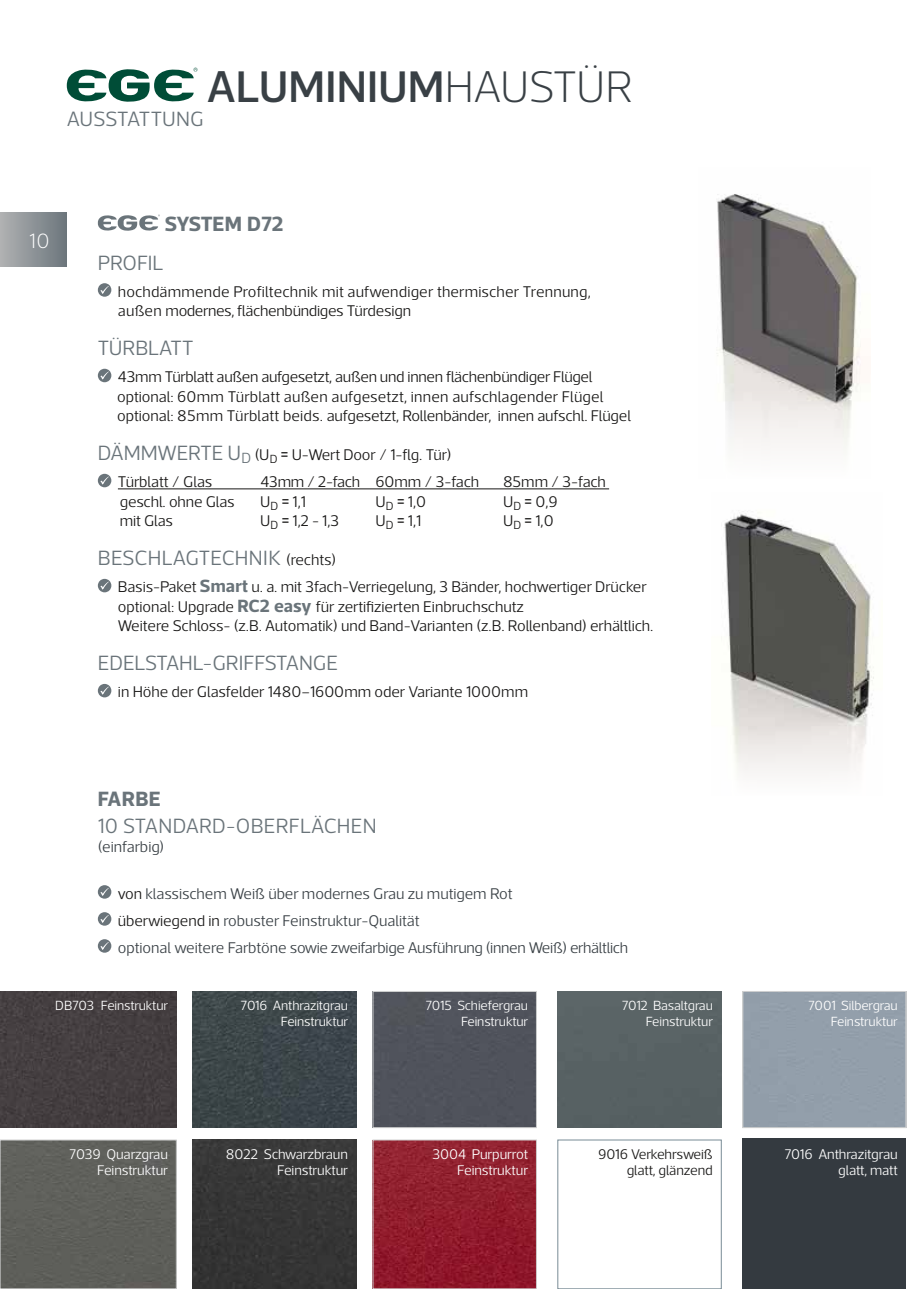
<style>
.page{position:relative;width:919px;height:1289px;background:#fff}
.page>*{position:absolute;margin:0;border:0;box-sizing:border-box;transform-origin:0 0}
.t1{font:500 45px "Acto";color:#394045}
.t2{font:300 21px "Acto";color:#6a747a}
.t3{font:700 21px "Acto";letter-spacing:.015em;color:#6a747a}
.t4{font:200 21px "Acto";color:#fff}
.t5{font:300 15.75px/19.5px "Acto";letter-spacing:-.005em;color:#181716}
.t6{font:300 15.75px/27px "Acto";letter-spacing:-.005em;color:#394045}
.t7{font:300 14.25px/15.8px "Acto";letter-spacing:-.01em;color:#fff;text-align:right}
.t8{font:300 14.25px/15.8px "Acto";letter-spacing:-.01em;color:#181716;text-align:right}
.t9{font:300 13.5px/15.8px "Acto";letter-spacing:-.01em;color:#fff;text-align:right}
.s1{font-weight:200}
.s2{font-size:21px;color:#6a747a}
.s3{font-family:"Arial Narrow";font-weight:400}
.s4{font-size:15.75px;color:#181716}
.s5{font-weight:700;font-size:18px;color:#6a747a}
.s6{color:#181716}
.s7{color:#fff}
</style>
<div class="page">
<div style="left:0;top:213px;width:67px;height:54px;background:linear-gradient(to right,#b0b1b2,#6c767c)"></div>
<svg style="left:67px;top:68px;width:130px;height:34px"></svg>
<hr style="left:118px;top:488px;width:491px;height:1px;background:#181716">
<svg style="left:98px;top:214px;width:62px;height:17px"></svg>
<svg style="left:98px;top:283px;width:13px;height:14px"></svg>
<svg style="left:98px;top:369px;width:13px;height:13px"></svg>
<svg style="left:98px;top:474px;width:13px;height:13px"></svg>
<svg style="left:98px;top:579px;width:13px;height:13px"></svg>
<svg style="left:98px;top:684px;width:13px;height:13px"></svg>
<div style="left:0;top:991px;width:176px;height:136px;background:#443e40"></div>
<div style="left:375px;top:993px;width:159px;height:132px;background:#50535c"></div>
<div style="left:744px;top:993px;width:160px;height:132px;background:#939fab"></div>
<div style="left:742px;top:991px;width:164px;height:136px;border:1px solid #cfd0d0"></div>
<div style="left:2px;top:1141px;width:172px;height:145px;background:#5f605b"></div>
<div style="left:0;top:1139px;width:176px;height:149px;border:1px solid #cfd0d0"></div>
<img style="left:375px;top:1141px;width:159px;height:145px">
<div style="left:742px;top:1138px;width:164px;height:150px;background:#343a40"></div>
<img style="left:193px;top:991px;width:163px;height:136px">
<div style="left:557px;top:991px;width:164px;height:136px;background:#576163"></div>
<div style="left:193px;top:1139px;width:163px;height:149px;background:#363636"></div>
<svg style="left:98px;top:885px;width:13px;height:13px"></svg>
<svg style="left:98px;top:912px;width:13px;height:13px"></svg>
<svg style="left:98px;top:939px;width:13px;height:13px"></svg>
<img style="left:717px;top:194px;width:144px;height:257px">
<img style="left:724px;top:511px;width:150px;height:262px">
<h1 class="t1" style="left:207px;top:60px;width:427px">ALUMINIUM<span class="s1">HAUSTÜR</span></h1>
<h2 class="t2" style="left:67px;top:107px;width:139px">AUSSTATTUNG</h2>
<h2 class="t4" style="left:29px;top:229px;width:22px">10</h2>
<h2 class="t3" style="left:165px;top:211px;width:120px">SYSTEM D72</h2>
<h2 class="t2" style="left:98px;top:250px;width:67px">PROFIL</h2>
<p class="t5" style="left:118px;top:281px;width:474px">hochdämmende Profiltechnik mit aufwendiger thermischer Trennung, außen modernes, flächenbündiges Türdesign</p>
<h2 class="t2" style="left:98px;top:336px;width:97px">TÜRBLATT</h2>
<p class="t5" style="left:117px;top:367px;width:515px">43mm Türblatt außen aufgesetzt, außen und innen flächenbündiger Flügel optional: 60mm Türblatt außen aufgesetzt, innen aufschlagender Flügel optional: 85mm Türblatt beids. aufgesetzt, Rollenbänder, innen aufschl. Flügel</p>
<p class="t5" style="left:118px;top:441px;width:335px;line-height:27px;text-indent:-20px"><span class="s2">DÄMMWERTE U</span><sub>D</sub> (U<sub>D</sub> <span class="s3">=</span> U-Wert Door / 1-flg. Tür)<br>Türblatt / Glas</p>
<p class="t5" style="left:260px;top:472px;width:220px">43mm / 2-fach 60mm / 3-fach</p>
<p class="t5" style="left:503px;top:472px;width:104px">85mm / 3-fach</p>
<p class="t5" style="left:120px;top:491px;width:116px">geschl. ohne Glas</p>
<p class="t5" style="left:260px;top:491px;width:47px">U<sub>D</sub> <span class="s3">=</span> 1,1</p>
<p class="t5" style="left:375px;top:491px;width:52px">U<sub>D</sub> <span class="s3">=</span> 1,0</p>
<p class="t5" style="left:503px;top:491px;width:56px">U<sub>D</sub> <span class="s3">=</span> 0,9</p>
<p class="t5" style="left:120px;top:511px;width:55px">mit Glas</p>
<p class="t5" style="left:260px;top:511px;width:80px">U<sub>D</sub> <span class="s3">=</span> 1,2 - 1,3</p>
<p class="t5" style="left:375px;top:511px;width:47px">U<sub>D</sub> <span class="s3">=</span> 1,1</p>
<p class="t5" style="left:503px;top:511px;width:52px">U<sub>D</sub> <span class="s3">=</span> 1,0</p>
<h2 class="t2" style="left:98px;top:546px;width:240px">BESCHLAGTECHNIK <span class="s4">(rechts)</span></h2>
<p class="t5" style="left:118px;top:577px;width:537px">Basis-Paket <span class="s5">Smart</span> u. a. mit 3fach-Verriegelung, 3 Bänder, hochwertiger Drücker optional: Upgrade <span class="s5">RC2 easy</span> für zertifizierten Einbruchschutz<br>Weitere Schloss- (z.B. Automatik) und Band-Varianten (z.B. Rollenband) erhältlich.</p>
<h2 class="t2" style="left:98px;top:651px;width:242px">EDELSTAHL-GRIFFSTANGE</h2>
<p class="t5" style="left:118px;top:682px;width:411px">in Höhe der Glasfelder 1480–1600mm oder Variante 1000mm</p>
<h2 class="t3" style="left:98px;top:785px;width:64px">FARBE</h2>
<h2 class="t2" style="left:98px;top:813px;width:280px">10 STANDARD-OBERFLÄCHEN</h2>
<p class="t6" style="left:98px;top:833px;width:68px">(einfarbig)</p>
<p class="t6" style="left:118px;top:879px;width:511px"><span class="s6">von</span> klassischem Weiß über modernes Grau zu mutigem Rot<br><span class="s6">überwiegend in</span> robuster Feinstruktur-Qualität<br>optional weitere Farbtöne sowie zweifarbige Ausführung (innen Weiß) erhältlich</p>
<p class="t9" style="left:55px;top:997px;width:114px">DB703 Feinstruktur</p>
<p class="t9" style="left:808px;top:997px;width:91px">7001 Silbergrau<br>Feinstruktur</p>
<p class="t9" style="left:241px;top:997px;width:108px">7016 Anthrazitgrau<br>Feinstruktur</p>
<p class="t9" style="left:426px;top:997px;width:104px">7015 Schiefergrau<br>Feinstruktur</p>
<p class="t9" style="left:622px;top:997px;width:92px">7012 Basaltgrau<br>Feinstruktur</p>
<p class="t7" style="left:70px;top:1146px;width:100px">7039 Quarzgrau<br>Feinstruktur</p>
<p class="t7" style="left:226px;top:1146px;width:123px">8022 Schwarzbraun<br>Feinstruktur</p>
<p class="t7" style="left:432px;top:1146px;width:97px">3004 Purpurrot<br>Feinstruktur</p>
<p class="t8" style="left:562px;top:1146px;width:152px"><span class="s7">9016</span> 9016 Verkehrsweiß glatt, glänzend</p>
<p class="t7" style="left:784px;top:1146px;width:114px">7016 Anthrazitgrau glatt, matt</p>
</div>
